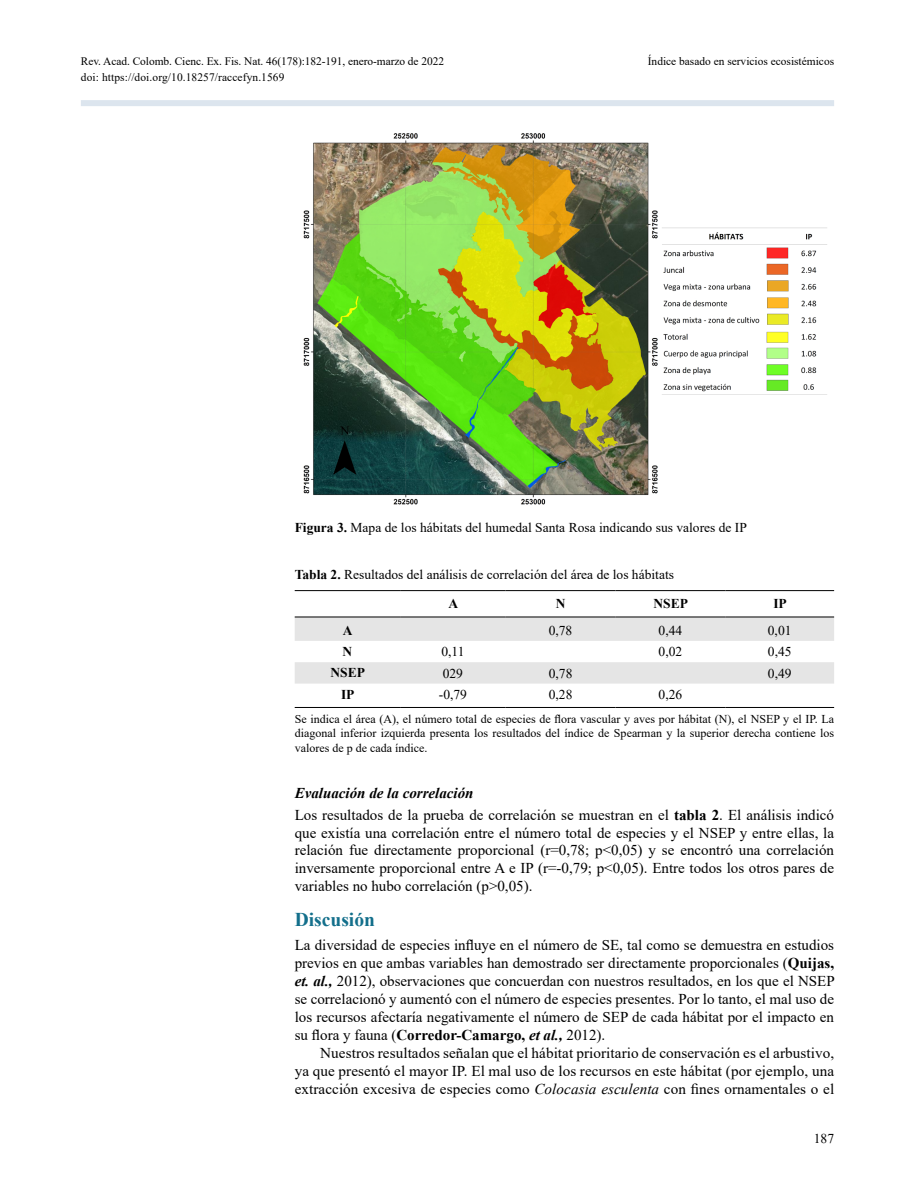
<style>
.page{position:relative;width:915px;height:1191px;background:#fff}
.page>*{position:absolute;margin:0;border:0;box-sizing:border-box;transform-origin:0 0}
.t1{font:700 19.5px "Times New Roman";color:#136f8b}
.t2{font:15px/17.9px "Times New Roman";color:#000;text-align:justify}
.t3{font:13.5px/29.7px "Times New Roman";color:#000}
.t4{font:700 13.5px "Times New Roman";color:#000}
.t5{font:12px/14.4px "Times New Roman";color:#000;text-align:justify}
.t6{font:11.4px "Times New Roman";color:#000}
.s1{font-weight:700}
.s2{font-weight:700;font-style:italic}
.s3{font-style:italic}
</style>
<div class="page">
<div style="left:81px;top:100px;width:752px;height:6px;background:#dce5ee"></div>
<img style="left:303px;top:133px;width:524px;height:372px">
<svg style="left:294px;top:617px;width:539px;height:66px"></svg>
<hr style="left:294px;top:590px;width:106px;height:1px;background:#000">
<hr style="left:400px;top:590px;width:105px;height:1px;background:#000">
<hr style="left:505px;top:590px;width:110px;height:1px;background:#000">
<hr style="left:615px;top:590px;width:110px;height:1px;background:#000">
<hr style="left:725px;top:590px;width:108px;height:1px;background:#000">
<hr style="left:294px;top:616px;width:106px;height:1px;background:#000">
<hr style="left:400px;top:616px;width:105px;height:1px;background:#000">
<hr style="left:505px;top:616px;width:110px;height:1px;background:#000">
<hr style="left:615px;top:616px;width:110px;height:1px;background:#000">
<hr style="left:725px;top:616px;width:108px;height:1px;background:#000">
<hr style="left:294px;top:707px;width:106px;height:1px;background:#000">
<hr style="left:400px;top:707px;width:105px;height:1px;background:#000">
<hr style="left:505px;top:707px;width:110px;height:1px;background:#000">
<hr style="left:615px;top:707px;width:110px;height:1px;background:#000">
<hr style="left:725px;top:707px;width:108px;height:1px;background:#000">
<p class="t6" style="left:81px;top:53px;width:364px">Rev. Acad. Colomb. Cienc. Ex. Fis. Nat. 46(178):182-191, enero-marzo de 2022</p>
<p class="t6" style="left:81px;top:69px;width:205px">doi: https://doi.org/10.18257/raccefyn.1569</p>
<p class="t6" style="left:647px;top:53px;width:188px">Índice basado en servicios ecosistémicos</p>
<p class="t3" style="left:294px;top:512px;width:453px"><span class="s1">Figura 3.</span> Mapa de los hábitats del humedal Santa Rosa indicando sus valores de IP</p>
<p class="t3" style="left:448px;top:559px;width:227px;text-indent:-154px"><span class="s1">Tabla 2.</span> Resultados del análisis de correlación del área de los hábitats<br><span class="s1">A</span></p>
<p class="t4" style="left:555px;top:594px;width:11px">N</p>
<p class="t4" style="left:653px;top:594px;width:36px">NSEP</p>
<p class="t4" style="left:773px;top:594px;width:15px">IP</p>
<p class="t4" style="left:343px;top:620px;width:11px">A</p>
<p class="t3" style="left:548px;top:615px;width:25px">0,78</p>
<p class="t3" style="left:658px;top:615px;width:25px">0,44</p>
<p class="t3" style="left:767px;top:615px;width:25px">0,01</p>
<p class="t4" style="left:342px;top:642px;width:11px">N</p>
<p class="t3" style="left:441px;top:636px;width:25px">0,11</p>
<p class="t3" style="left:658px;top:636px;width:25px">0,02</p>
<p class="t3" style="left:767px;top:636px;width:25px">0,45</p>
<p class="t4" style="left:330px;top:663px;width:36px">NSEP</p>
<p class="t3" style="left:442px;top:658px;width:22px">029</p>
<p class="t3" style="left:548px;top:658px;width:25px">0,78</p>
<p class="t3" style="left:767px;top:658px;width:25px">0,49</p>
<p class="t4" style="left:341px;top:684px;width:15px">IP</p>
<p class="t3" style="left:438px;top:679px;width:30px">-0,79</p>
<p class="t3" style="left:548px;top:679px;width:25px">0,28</p>
<p class="t3" style="left:658px;top:679px;width:25px">0,26</p>
<p class="t5" style="left:294px;top:711px;width:540px">Se indica el área (A), el número total de especies de flora vascular y aves por hábitat (N), el NSEP y el IP. La diagonal inferior izquierda presenta los resultados del índice de Spearman y la superior derecha contiene los valores de p de cada índice.</p>
<p class="t2" style="left:294px;top:781px;width:540px;line-height:22px"><span class="s2">Evaluación de la correlación<br></span>Los resultados de la prueba de correlación se muestran en el <span class="s1">tabla 2</span>. El análisis indicó</p>
<p class="t2" style="left:294px;top:823px;width:540px">que existía una correlación entre el número total de especies y el NSEP y entre ellas, la relación fue directamente proporcional (r=0,78; p&lt;0,05) y se encontró una correlación inversamente proporcional entre A e IP (r=-0,79; p&lt;0,05). Entre todos los otros pares de variables no hubo correlación (p&gt;0,05).</p>
<h1 class="t1" style="left:294px;top:905px;width:82px">Discusión</h1>
<p class="t2" style="left:294px;top:936px;width:541px">La diversidad de especies influye en el número de SE, tal como se demuestra en estudios previos en que ambas variables han demostrado ser directamente proporcionales (<span class="s1">Quijas, </span><span class="s2">et. al.,</span> 2012), observaciones que concuerdan con nuestros resultados, en los que el NSEP se correlacionó y aumentó con el número de especies presentes. Por lo tanto, el mal uso de los recursos afectaría negativamente el número de SEP de cada hábitat por el impacto en su flora y fauna (<span class="s1">Corredor-Camargo,</span> <span class="s2">et al.,</span> 2012).</p>
<p class="t2" style="left:294px;top:1043px;width:541px;text-indent:26px">Nuestros resultados señalan que el hábitat prioritario de conservación es el arbustivo, ya que presentó el mayor IP. El mal uso de los recursos en este hábitat (por ejemplo, una extracción excesiva de especies como <span class="s3">Colocasia esculenta</span> con fines ornamentales o el</p>
<p class="t3" style="left:813px;top:1123px;width:22px">187</p>
</div>
